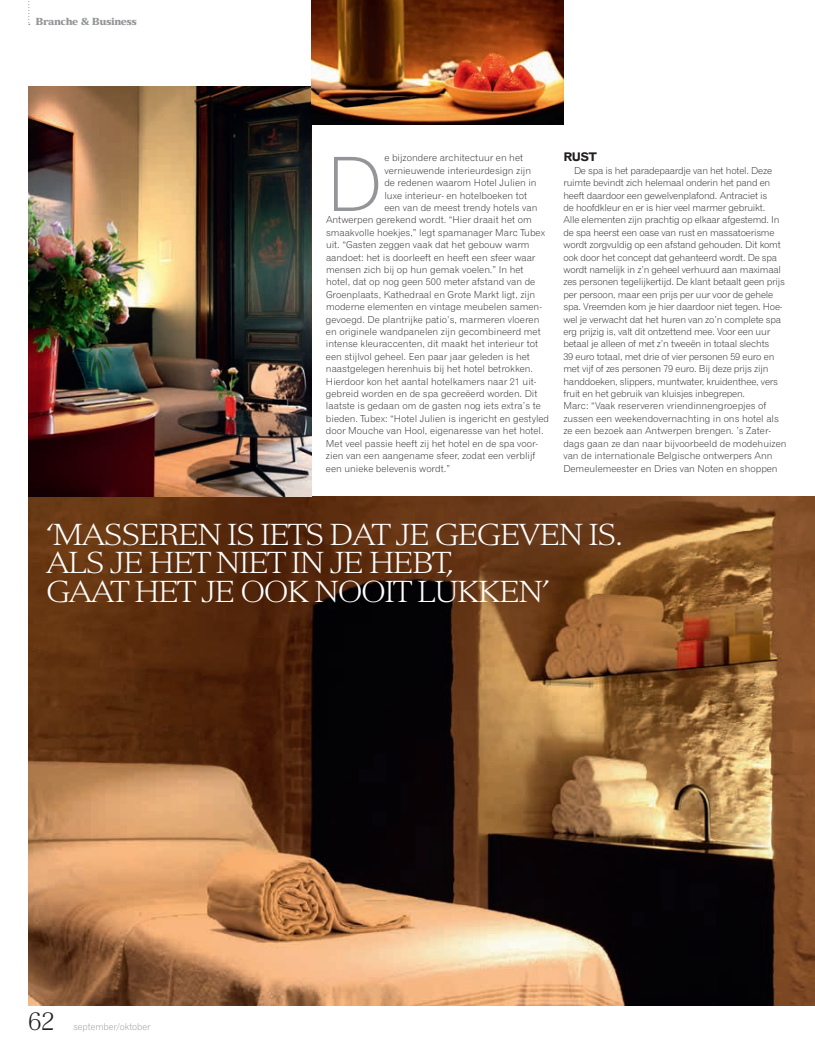
<style>
.page{position:relative;width:815px;height:1053px;background:#fff}
.page>*{position:absolute;margin:0;border:0;box-sizing:border-box;transform-origin:0 0}
.t1{font:74.5px "Gothic 720 BT Light B";color:#939598;scale:1.05 1}
.t2{font:300 29.75px/28.8px "Versailles";letter-spacing:-.05em;color:#fff;scale:1.05 1}
.t3{font:300 25px "Versailles";color:#231f20}
.t4{font:11.88px "Gothic 720 BT Bold B";color:#231f20}
.t5{font:900 10px "Versailles";letter-spacing:-.05em;color:#939598}
.t6{font:9.5px/12.4px "Gothic 720 BT Light B";letter-spacing:-.02em;color:#231f20;scale:1.05 1}
.t7{font:9.5px "Gothic 720 BT Light B";color:#231f20;scale:1.05 1}
.t8{font:9.38px "Gothic 720 BT Light B";color:#939598}
</style>
<div class="page">
<svg style="left:28px;top:1px;width:2px;height:24px"></svg>
<img style="left:28px;top:496px;width:787px;height:509px">
<img style="left:28px;top:87px;width:284px;height:409px">
<img style="left:312px;top:0;width:251px;height:124px">
<p class="t5" style="left:35px;top:15px;width:103px">Branche &amp; Business</p>
<h1 class="t1" style="left:326px;top:139px;width:55px">D</h1>
<p class="t7" style="left:384px;top:152px;width:134px">e bijzondere architectuur en het</p>
<p class="t7" style="left:384px;top:164px;width:141px">vernieuwende interieurdesign zijn</p>
<p class="t7" style="left:384px;top:177px;width:146px">de redenen waarom Hotel Julien in</p>
<p class="t7" style="left:384px;top:189px;width:138px">luxe interieur- en hotelboeken tot</p>
<p class="t7" style="left:384px;top:202px;width:147px">een van de meest trendy hotels van</p>
<p class="t7" style="left:326px;top:214px;width:197px">Antwerpen gerekend wordt. “Hier draait het om</p>
<p class="t7" style="left:326px;top:226px;width:210px">smaakvolle hoekjes,” legt spamanager Marc Tubex</p>
<p class="t7" style="left:326px;top:239px;width:195px">uit. “Gasten zeggen vaak dat het gebouw warm</p>
<p class="t7" style="left:326px;top:251px;width:201px">aandoet: het is doorleeft en heeft een sfeer waar</p>
<p class="t7" style="left:326px;top:264px;width:190px">mensen zich bij op hun gemak voelen.” In het</p>
<p class="t7" style="left:326px;top:276px;width:201px">hotel, dat op nog geen 500 meter afstand van de</p>
<p class="t7" style="left:326px;top:288px;width:201px">Groenplaats, Kathedraal en Grote Markt ligt, zijn</p>
<p class="t7" style="left:326px;top:301px;width:207px">moderne elementen en vintage meubelen samen-</p>
<p class="t7" style="left:326px;top:313px;width:205px">gevoegd. De plantrijke patio’s, marmeren vloeren</p>
<p class="t7" style="left:326px;top:326px;width:206px">en originele wandpanelen zijn gecombineerd met</p>
<p class="t7" style="left:326px;top:338px;width:204px">intense kleuraccenten, dit maakt het interieur tot</p>
<p class="t7" style="left:326px;top:350px;width:196px">een stijlvol geheel. Een paar jaar geleden is het</p>
<p class="t7" style="left:326px;top:363px;width:199px">naastgelegen herenhuis bij het hotel betrokken.</p>
<p class="t7" style="left:326px;top:375px;width:202px">Hierdoor kon het aantal hotelkamers naar 21 uit-</p>
<p class="t7" style="left:326px;top:388px;width:203px">gebreid worden en de spa gecreëerd worden. Dit</p>
<p class="t7" style="left:326px;top:400px;width:206px">laatste is gedaan om de gasten nog iets extra’s te</p>
<p class="t7" style="left:326px;top:412px;width:214px">bieden. Tubex: “Hotel Julien is ingericht en gestyled</p>
<p class="t7" style="left:326px;top:425px;width:209px">door Mouche van Hool, eigenaresse van het hotel.</p>
<p class="t7" style="left:326px;top:437px;width:204px">Met veel passie heeft zij het hotel en de spa voor-</p>
<p class="t7" style="left:326px;top:450px;width:201px">zien van een aangename sfeer, zodat een verblijf</p>
<p class="t7" style="left:326px;top:462px;width:120px">een unieke belevenis wordt.”</p>
<p class="t4" style="left:563px;top:150px;width:35px">RUST</p>
<p class="t6" style="left:563px;top:164px;width:214px;text-indent:11px">De spa is het paradepaardje van het hotel. Deze ruimte bevindt zich helemaal onderin het pand en heeft daardoor een gewelvenplafond. Antraciet is<br>de hoofdkleur en er is hier veel marmer gebruikt.<br>Alle elementen zijn prachtig op elkaar afgestemd. In de spa heerst een oase van rust en massatoerisme wordt zorgvuldig op een afstand gehouden. Dit komt ook door het concept dat gehanteerd wordt. De spa wordt namelijk in z’n geheel verhuurd aan maximaal zes personen tegelijkertijd. De klant betaalt geen prijs per persoon, maar een prijs per uur voor de gehele spa. Vreemden kom je hier daardoor niet tegen. Hoe&shy;wel je verwacht dat het huren van zo’n complete spa erg prijzig is, valt dit ontzettend mee. Voor een uur betaal je alleen of met z’n tweeën in totaal slechts<br>39 euro totaal, met drie of vier personen 59 euro en met vijf of zes personen 79 euro. Bij deze prijs zijn handdoeken, slippers, muntwater, kruidenthee, vers fruit en het gebruik van kluisjes inbegrepen.<br>Marc: “Vaak reserveren vriendinnengroepjes of zussen een weekendovernachting in ons hotel als ze een bezoek aan Antwerpen brengen. ’s Zater&shy;dags gaan ze dan naar bijvoorbeeld de modehuizen van de internationale Belgische ontwerpers Ann Demeulemeester en Dries van Noten en shoppen</p>
<h2 class="t2" style="left:46px;top:520px;width:551px">‘MASSEREN IS IETS DAT JE GEGEVEN IS.<br>ALS JE HET NIET IN JE HEBT,<br>GAAT HET JE OOK NOOIT LUKKEN’</h2>
<h3 class="t3" style="left:28px;top:1006px;width:28px">62</h3>
<p class="t8" style="left:73px;top:1020px;width:79px">september/oktober</p>
</div>
